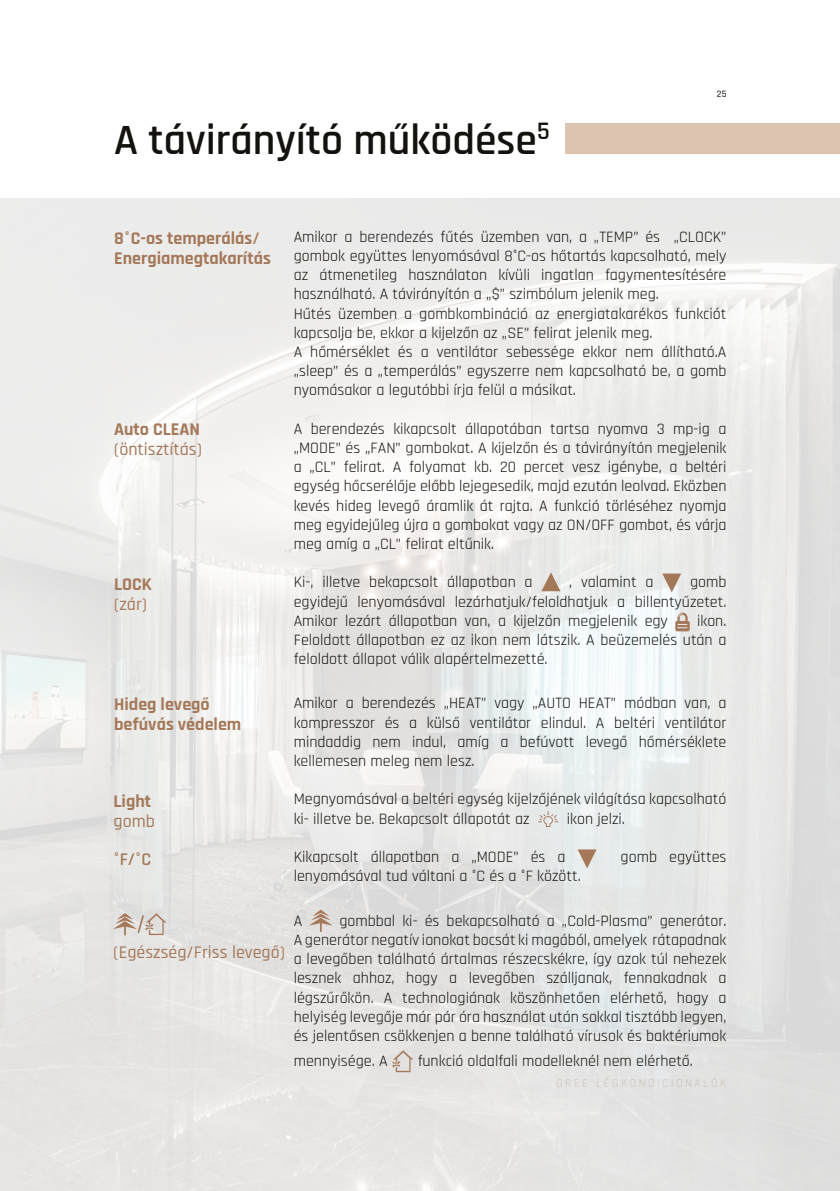
<style>
.page{position:relative;width:840px;height:1191px;background:#fff}
.page>*{position:absolute;margin:0;border:0;box-sizing:border-box;transform-origin:0 0}
.t1{font:600 43.6px "Rajdhani";color:#13120e}
.t2{font:700 18px/20px "Rajdhani";color:#a47859}
.t3{font:500 18px/20px "Rajdhani";color:#a47859}
.t4{font:600 18px "Rajdhani";color:#a47859}
.t5{font:16px/19.2px "Rajdhani";color:#13120e;text-align:justify}
.t6{font:300 12px "Rajdhani";letter-spacing:.2em;color:#ddc4b0}
.t7{font:500 9.8px "Rajdhani";color:#13120e}
.s1{font-weight:600}
.s2{font-weight:700}
</style>
<div class="page">
<div style="left:565px;top:124px;width:274px;height:30px;background:#ddc4b0"></div>
<img style="left:0;top:198px;width:839px;height:993px">
<svg style="left:541px;top:572px;width:19px;height:19px"></svg>
<svg style="left:662px;top:573px;width:18px;height:19px"></svg>
<svg style="left:675px;top:612px;width:14px;height:19px"></svg>
<svg style="left:538px;top:811px;width:20px;height:16px"></svg>
<svg style="left:577px;top:849px;width:19px;height:19px"></svg>
<svg style="left:309px;top:909px;width:23px;height:23px"></svg>
<svg style="left:392px;top:1050px;width:21px;height:22px"></svg>
<svg style="left:113px;top:913px;width:53px;height:22px"></svg>
<p class="t1" style="left:114px;top:114px;width:437px">A távirányító működése<sup>5</sup></p>
<p class="t7" style="left:716px;top:88px;width:11px">25</p>
<p class="t2" style="left:114px;top:228px;width:158px">8°C-os temperálás<span class="s1">/<br></span>Energiamegtakarítás</p>
<p class="t3" style="left:114px;top:420px;width:89px"><span class="s2">Auto CLEAN </span>(öntisztítás)</p>
<p class="t2" style="left:114px;top:575px;width:39px">LOCK</p>
<p class="t3" style="left:114px;top:595px;width:34px">(zár)</p>
<p class="t2" style="left:114px;top:694px;width:97px">Hideg levegő</p>
<p class="t2" style="left:114px;top:714px;width:129px">befúvás védelem</p>
<p class="t2" style="left:113px;top:792px;width:39px">Light</p>
<p class="t3" style="left:113px;top:812px;width:43px">gomb</p>
<p class="t4" style="left:113px;top:848px;width:39px">°F/°C</p>
<p class="t3" style="left:113px;top:943px;width:173px">(Egészség/Friss levegő)</p>
<p class="t5" style="left:293px;top:227px;width:434px">Amikor a berendezés fűtés üzemben van, a „TEMP” és „CLOCK” gombok együttes lenyomásával 8°C-os hőtartás kapcsolható, mely az átmenetileg használaton kívüli ingatlan fagymentesítésére használható. A távirányítón a „$” szimbólum jelenik meg.</p>
<p class="t5" style="left:293px;top:304px;width:434px">Hűtés üzemben a gombkombináció az energiatakarékos funkciót kapcsolja be, ekkor a kijelzőn az „SE” felirat jelenik meg.</p>
<p class="t5" style="left:293px;top:343px;width:434px">A hőmérséklet és a ventilátor sebessége ekkor nem állítható.A „sleep” és a „temperálás” egyszerre nem kapcsolható be, a gomb nyomásakor a legutóbbi írja felül a másikat.</p>
<p class="t5" style="left:293px;top:419px;width:434px">A berendezés kikapcsolt állapotában tartsa nyomva 3 mp-ig a „MODE” és „FAN” gombokat. A kijelzőn és a távirányítón megjelenik a „CL” felirat. A folyamat kb. 20 percet vesz igénybe, a beltéri egység hőcserélője előbb lejegesedik, majd ezután leolvad. Eközben kevés hideg levegő áramlik át rajta. A funkció törléséhez nyomja meg egyidejűleg újra a gombokat vagy az ON/OFF gombot, és várja meg amíg a „CL” felirat eltűnik.</p>
<p class="t5" style="left:293px;top:573px;width:240px">Ki-, illetve bekapcsolt állapotban a</p>
<p class="t5" style="left:569px;top:573px;width:86px">, valamint a</p>
<p class="t5" style="left:293px;top:573px;width:434px;text-indent:396px">gomb egyidejű lenyomásával lezárhatjuk/feloldhatjuk a billentyűzetet.<br>Amikor lezárt állapotban van, a kijelzőn megjelenik egy</p>
<p class="t5" style="left:293px;top:611px;width:434px;text-indent:403px">ikon.<br>Feloldott állapotban ez az ikon nem látszik. A beüzemelés után a feloldott állapot válik alapértelmezetté.</p>
<p class="t5" style="left:293px;top:694px;width:434px">Amikor a berendezés „HEAT” vagy „AUTO HEAT” módban van, a kompresszor és a külső ventilátor elindul. A beltéri ventilátor mindaddig nem indul, amíg a befúvott levegő hőmérséklete kellemesen meleg nem lesz.</p>
<p class="t5" style="left:293px;top:790px;width:434px">Megnyomásával a beltéri egység kijelzőjének világítása kapcsolható ki- illetve be. Bekapcsolt állapotát az</p>
<p class="t5" style="left:566px;top:809px;width:60px">ikon jelzi.</p>
<p class="t5" style="left:293px;top:848px;width:273px">Kikapcsolt állapotban a „MODE” és a</p>
<p class="t5" style="left:620px;top:848px;width:107px">gomb együttes</p>
<p class="t5" style="left:293px;top:867px;width:288px">lenyomásával tud váltani a °C és a °F között.</p>
<p class="t5" style="left:293px;top:911px;width:10px">A</p>
<p class="t5" style="left:293px;top:911px;width:434px;text-indent:46px">gombbal ki- és bekapcsolható a „Cold-Plasma” generátor.<br>A generátor negatív ionokat bocsát ki magából, amelyek rátapadnak a levegőben található ártalmas részecskékre, így azok túl nehezek lesznek ahhoz, hogy a levegőben szálljanak, fennakadnak a légszűrőkön. A technologiának köszönhetően elérhető, hogy a helyiség levegője már pár óra használat után sokkal tisztább legyen, és jelentősen csökkenjen a benne található vírusok és baktériumok</p>
<p class="t5" style="left:293px;top:1052px;width:95px">mennyisége. A</p>
<p class="t5" style="left:417px;top:1052px;width:276px">funkció oldalfali modelleknél nem elérhető.</p>
<p class="t6" style="left:556px;top:1076px;width:171px">GREE LÉGKONDICIONÁLÓK</p>
</div>
